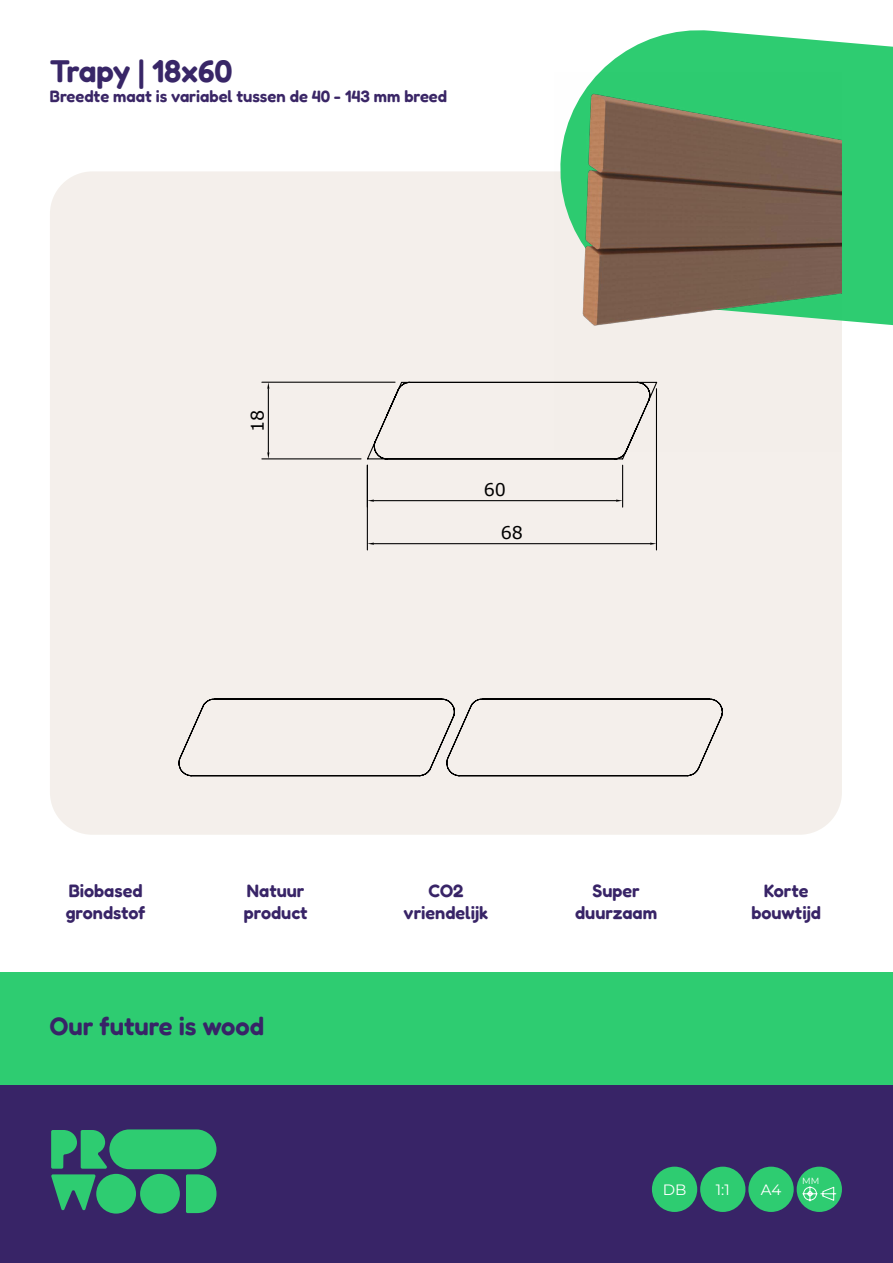
<style>
.page{position:relative;width:893px;height:1263px;background:#fff}
.page>*{position:absolute;margin:0;border:0;box-sizing:border-box;transform-origin:0 0}
.t1{font:600 31.5px "Fredoka";color:#382667}
.t2{font:600 25.5px "Fredoka";color:#382467}
.t3{font:600 18px/21.6px "Fredoka";color:#382467;text-align:center}
.t4{font:17.55px "Verdana";color:#000}
.t5{font:600 16.5px "Fredoka";color:#3a2666}
.t6{font:100 15px "Montserrat";color:#fff}
.t7{font:100 9px "Montserrat";color:#fff}
</style>
<div class="page">
<div style="left:50px;top:171px;width:792px;height:664px;background:#f4efeb;border-radius:43px"></div>
<div style="left:0;top:1084px;width:893px;height:179px;background:#382467"></div>
<div style="left:0;top:972px;width:893px;height:112px;background:#2ecc71"></div>
<div style="left:109px;top:1129px;width:107px;height:40px;background:#2ecc71;border-radius:20px"></div>
<svg style="left:51px;top:1130px;width:56px;height:80px"></svg>
<div style="left:96px;top:1174px;width:40px;height:39px;background:#2ecc71;border-radius:50%"></div>
<div style="left:140px;top:1174px;width:40px;height:39px;background:#2ecc71;border-radius:50%"></div>
<svg style="left:186px;top:1174px;width:30px;height:39px"></svg>
<svg style="left:600px;top:30px;width:293px;height:296px;background:#47d282"></svg>
<img style="left:560px;top:72px;width:282px;height:254px">
<div style="left:652px;top:1167px;width:45px;height:45px;background:#2ecc71;border-radius:50%"></div>
<div style="left:700px;top:1167px;width:45px;height:45px;background:#2ecc71;border-radius:50%"></div>
<div style="left:748px;top:1167px;width:46px;height:45px;background:#2ecc71;border-radius:50%"></div>
<div style="left:797px;top:1167px;width:45px;height:45px;background:#2ecc71;border-radius:50%"></div>
<svg style="left:802px;top:1186px;width:35px;height:16px"></svg>
<svg style="left:178px;top:381px;width:545px;height:396px"></svg>
<svg style="left:368px;top:500px;width:6px;height:2px"></svg>
<svg style="left:616px;top:500px;width:7px;height:2px"></svg>
<hr style="left:262px;top:458px;width:99px;height:1px;background:#000">
<hr style="left:262px;top:382px;width:133px;height:1px;background:#000">
<hr style="left:268px;top:389px;width:1px;height:63px;background:#000">
<svg style="left:267px;top:452px;width:2px;height:7px"></svg>
<svg style="left:267px;top:382px;width:2px;height:7px"></svg>
<hr style="left:367px;top:465px;width:1px;height:85px;background:#000">
<hr style="left:656px;top:389px;width:1px;height:161px;background:#000">
<hr style="left:374px;top:543px;width:276px;height:1px;background:#000">
<svg style="left:367px;top:543px;width:7px;height:2px"></svg>
<svg style="left:650px;top:543px;width:6px;height:2px"></svg>
<h1 class="t1" style="left:50px;top:52px;width:184px">Trapy | 18x60</h1>
<p class="t5" style="left:50px;top:86px;width:399px">Breedte maat is variabel tussen de 40 - 143 mm breed</p>
<p class="t4" style="left:246px;top:432px;width:24px;rotate:-90deg">18</p>
<p class="t4" style="left:484px;top:479px;width:24px">60</p>
<p class="t4" style="left:501px;top:522px;width:24px">68</p>
<p class="t3" style="left:66px;top:880px;width:81px;text-align:left">Biobased grondstof</p>
<p class="t3" style="left:244px;top:880px;width:65px;text-align:left">Natuur product</p>
<p class="t3" style="left:403px;top:880px;width:86px">CO2 vriendelijk</p>
<p class="t3" style="left:575px;top:880px;width:84px">Super duurzaam</p>
<p class="t3" style="left:751px;top:880px;width:71px">Korte bouwtijd</p>
<h2 class="t2" style="left:50px;top:1011px;width:216px">Our future is wood</h2>
<p class="t6" style="left:663px;top:1180px;width:25px">DB</p>
<p class="t6" style="left:716px;top:1180px;width:16px">1:1</p>
<p class="t6" style="left:761px;top:1180px;width:22px">A4</p>
<p class="t7" style="left:802px;top:1175px;width:19px">MM</p>
</div>
